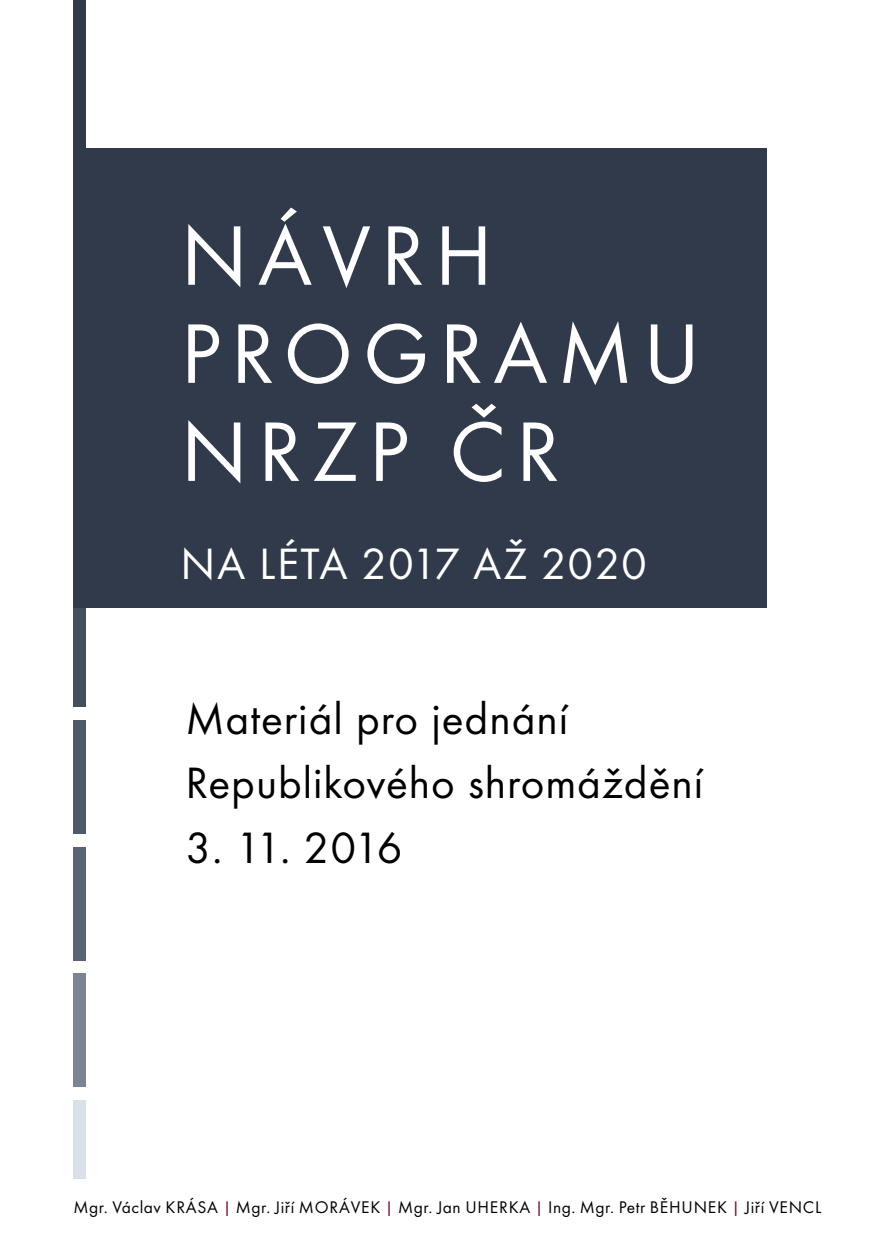
<style>
.page{position:relative;width:874px;height:1241px;background:#fff}
.page>*{position:absolute;margin:0;border:0;box-sizing:border-box;transform-origin:0 0}
.t1{font:87.5px/98px "Futura TOT";letter-spacing:.115em;color:#fff}
.t2{font:45.5px/64.8px "Futura TOT";letter-spacing:.02em;color:#000}
.t3{font:45.5px "Futura TOT";letter-spacing:.02em;color:#fff}
.t4{font:17.5px "Futura TOT";letter-spacing:.045em;color:#000}
.s1{color:#82002a}
</style>
<div class="page">
<div style="left:73px;top:0;width:13px;height:358px;background:#303a4b"></div>
<div style="left:73px;top:720px;width:13px;height:113px;background:#4e596a"></div>
<div style="left:73px;top:1100px;width:13px;height:113px;background:#dae0e7"></div>
<div style="left:73px;top:973px;width:13px;height:113px;background:#7b8495"></div>
<div style="left:73px;top:846px;width:13px;height:114px;background:#586374"></div>
<div style="left:73px;top:590px;width:13px;height:116px;background:#434e5f"></div>
<div style="left:73px;top:148px;width:693px;height:459px;background:#303a4b"></div>
<div style="left:29px;top:1179px;width:844px;height:53px;background:#fff"></div>
<h1 class="t1" style="left:181px;top:206px;width:520px">Návrh programu<br>NRZP ČR</h1>
<h2 class="t3" style="left:180px;top:536px;width:467px">na léta 2017 až 2020</h2>
<h2 class="t2" style="left:185px;top:685px;width:519px">Materiál pro jednání<br>Republikového shromáždění</h2>
<h2 class="t2" style="left:185px;top:815px;width:219px">3. 11. 2016</h2>
<p class="t4" style="left:74px;top:1196px;width:748px">Mgr. Václav Krása <span class="s1">|</span> Mgr. Jiří Morávek <span class="s1">|</span> Mgr. Jan U herka <span class="s1">|</span> Ing. Mgr. Petr Běhun ek <span class="s1">|</span> Jiří Vencl</p>
</div>
